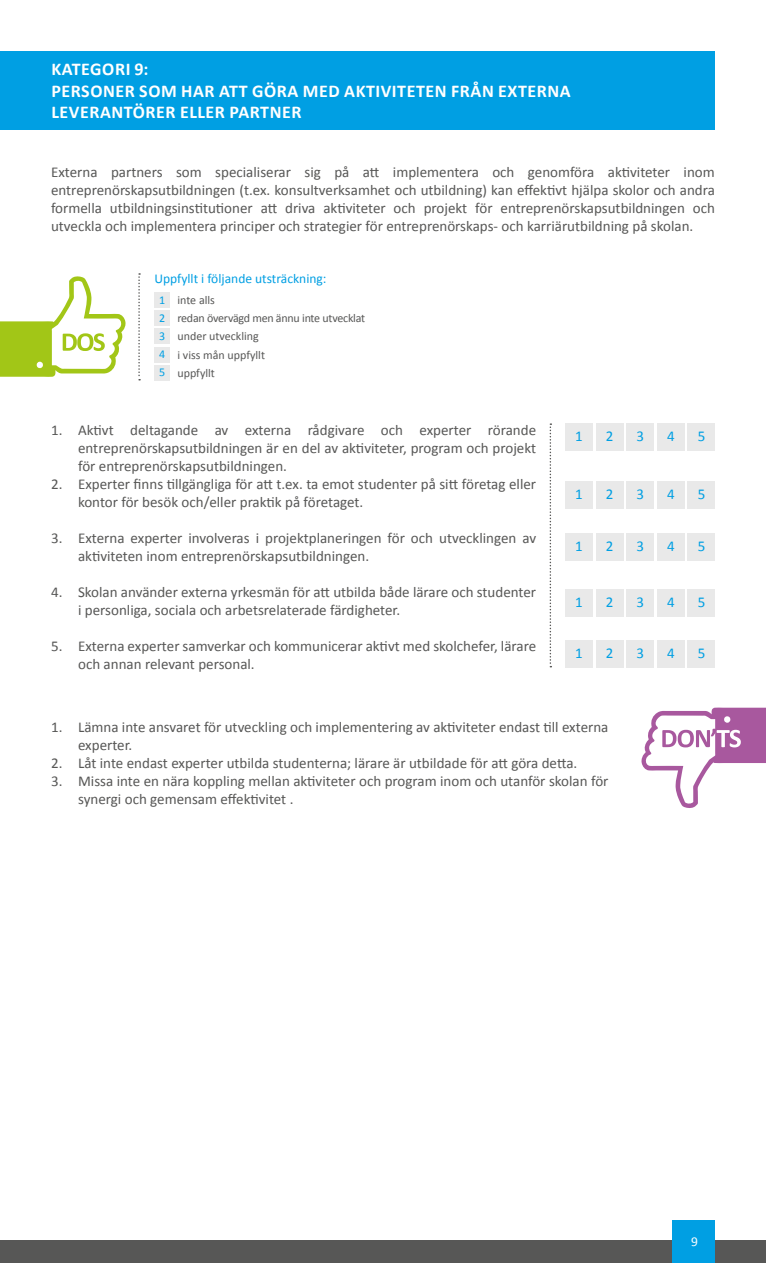
<style>
.page{position:relative;width:766px;height:1263px;background:#fff}
.page>*{position:absolute;margin:0;border:0;box-sizing:border-box;transform-origin:0 0}
.t1{font:700 18px/21.6px "Calibri";letter-spacing:.03em;color:#fff}
.t2{font:15px/18px "Calibri";color:#575756}
.t3{font:15px "Calibri";color:#009fe3}
.t4{font:13.5px "Calibri";color:#009fe3}
.t5{font:13.5px "Calibri";color:#fff}
.t6{font:12px/18px "Calibri";letter-spacing:-.02em;color:#575756}
.t7{font:12px/18.5px "Calibri";color:#575756}
.t8{font:12px "Calibri";color:#009fe3}
.s1{color:#009fe3}
</style>
<div class="page">
<div style="left:0;top:1240px;width:765px;height:23px;background:#575756"></div>
<div style="left:672px;top:1220px;width:42px;height:43px;background:#009fe3"></div>
<div style="left:0;top:51px;width:714px;height:79px;background:#009fe3"></div>
<svg style="left:0;top:276px;width:126px;height:101px"></svg>
<svg style="left:641px;top:707px;width:124px;height:101px"></svg>
<div style="left:687px;top:423px;width:27px;height:27px;background:#e9e9e9"></div>
<div style="left:657px;top:423px;width:27px;height:27px;background:#e9e9e9"></div>
<div style="left:626px;top:423px;width:27px;height:27px;background:#e9e9e9"></div>
<div style="left:596px;top:423px;width:27px;height:27px;background:#e9e9e9"></div>
<div style="left:565px;top:423px;width:28px;height:27px;background:#e9e9e9"></div>
<div style="left:687px;top:482px;width:27px;height:27px;background:#e9e9e9"></div>
<div style="left:657px;top:482px;width:27px;height:27px;background:#e9e9e9"></div>
<div style="left:626px;top:482px;width:27px;height:27px;background:#e9e9e9"></div>
<div style="left:596px;top:482px;width:27px;height:27px;background:#e9e9e9"></div>
<div style="left:565px;top:482px;width:28px;height:27px;background:#e9e9e9"></div>
<div style="left:687px;top:533px;width:27px;height:27px;background:#e9e9e9"></div>
<div style="left:657px;top:533px;width:27px;height:27px;background:#e9e9e9"></div>
<div style="left:626px;top:533px;width:27px;height:27px;background:#e9e9e9"></div>
<div style="left:596px;top:533px;width:27px;height:27px;background:#e9e9e9"></div>
<div style="left:565px;top:533px;width:28px;height:27px;background:#e9e9e9"></div>
<div style="left:687px;top:589px;width:27px;height:27px;background:#e9e9e9"></div>
<div style="left:657px;top:589px;width:27px;height:27px;background:#e9e9e9"></div>
<div style="left:626px;top:589px;width:27px;height:27px;background:#e9e9e9"></div>
<div style="left:596px;top:589px;width:27px;height:27px;background:#e9e9e9"></div>
<div style="left:565px;top:589px;width:28px;height:27px;background:#e9e9e9"></div>
<svg style="left:549px;top:423px;width:2px;height:244px"></svg>
<div style="left:687px;top:640px;width:27px;height:28px;background:#e9e9e9"></div>
<div style="left:657px;top:640px;width:27px;height:28px;background:#e9e9e9"></div>
<div style="left:626px;top:640px;width:27px;height:28px;background:#e9e9e9"></div>
<div style="left:596px;top:640px;width:27px;height:28px;background:#e9e9e9"></div>
<div style="left:565px;top:640px;width:28px;height:28px;background:#e9e9e9"></div>
<div style="left:154px;top:292px;width:16px;height:16px;background:#e9e9e9"></div>
<div style="left:154px;top:311px;width:16px;height:15px;background:#e9e9e9"></div>
<div style="left:154px;top:328px;width:16px;height:16px;background:#e9e9e9"></div>
<div style="left:154px;top:347px;width:16px;height:15px;background:#e9e9e9"></div>
<div style="left:154px;top:365px;width:16px;height:15px;background:#e9e9e9"></div>
<svg style="left:138px;top:273px;width:2px;height:107px"></svg>
<p class="t1" style="left:51px;top:58px;width:520px">KATEGORI 9:<br>PERSONER SOM HAR ATT GÖRA MED AKTIVITETEN FRÅN EXTERNA<br>LEVERANTÖRER ELLER PARTNER</p>
<p class="t2" style="left:51px;top:163px;width:665px;text-align:justify">Externa partners som specialiserar sig på att implementera och genomföra aktiviteter inom entreprenörskapsutbildningen (t.ex. konsultverksamhet och utbildning) kan effektivt hjälpa skolor och andra formella utbildningsinstitutioner att driva aktiviteter och projekt för entreprenörskapsutbildningen och utveckla och implementera principer och strategier för entreprenörskaps- och karriärutbildning på skolan.</p>
<p class="t4" style="left:154px;top:270px;width:173px">Uppfyllt i följande utsträckning:</p>
<p class="t6" style="left:159px;top:291px;width:207px;text-indent:18px">inte alls<br><span class="s1">2</span> redan övervägd men ännu inte utvecklat</p>
<p class="t8" style="left:159px;top:292px;width:8px">1</p>
<p class="t7" style="left:159px;top:327px;width:107px"><span class="s1">3</span> under utveckling<br><span class="s1">4</span> i viss mån uppfyllt<br><span class="s1">5</span> uppfyllt</p>
<p class="t2" style="left:78px;top:421px;width:459px;text-align:justify;text-indent:-27px">1. Aktivt deltagande av externa rådgivare och experter rörande entreprenörskapsutbildningen är en del av aktiviteter, program och projekt för entreprenörskapsutbildningen.</p>
<p class="t2" style="left:78px;top:475px;width:459px;text-indent:-27px">2. Experter finns tillgängliga för att t.ex. ta emot studenter på sitt företag eller kontor för besök och/eller praktik på företaget.</p>
<p class="t2" style="left:78px;top:529px;width:459px;text-indent:-27px">3. Externa experter involveras i projektplaneringen för och utvecklingen av aktiviteten inom entreprenörskapsutbildningen.</p>
<p class="t2" style="left:78px;top:583px;width:459px;text-indent:-27px">4. Skolan använder externa yrkesmän för att utbilda både lärare och studenter i personliga, sociala och arbetsrelaterade färdigheter.</p>
<p class="t2" style="left:78px;top:637px;width:459px;text-indent:-27px">5. Externa experter samverkar och kommunicerar aktivt med skolchefer, lärare och annan relevant personal.</p>
<p class="t3" style="left:575px;top:426px;width:9px">1</p>
<p class="t3" style="left:605px;top:426px;width:9px">2</p>
<p class="t3" style="left:636px;top:426px;width:9px">3</p>
<p class="t3" style="left:667px;top:426px;width:9px">4</p>
<p class="t3" style="left:697px;top:426px;width:9px">5</p>
<p class="t3" style="left:575px;top:485px;width:9px">1</p>
<p class="t3" style="left:605px;top:485px;width:9px">2</p>
<p class="t3" style="left:636px;top:485px;width:9px">3</p>
<p class="t3" style="left:667px;top:485px;width:9px">4</p>
<p class="t3" style="left:697px;top:485px;width:9px">5</p>
<p class="t3" style="left:575px;top:536px;width:9px">1</p>
<p class="t3" style="left:605px;top:536px;width:9px">2</p>
<p class="t3" style="left:636px;top:536px;width:9px">3</p>
<p class="t3" style="left:667px;top:536px;width:9px">4</p>
<p class="t3" style="left:697px;top:536px;width:9px">5</p>
<p class="t3" style="left:575px;top:592px;width:9px">1</p>
<p class="t3" style="left:605px;top:592px;width:9px">2</p>
<p class="t3" style="left:636px;top:592px;width:9px">3</p>
<p class="t3" style="left:667px;top:592px;width:9px">4</p>
<p class="t3" style="left:697px;top:592px;width:9px">5</p>
<p class="t3" style="left:575px;top:643px;width:9px">1</p>
<p class="t3" style="left:605px;top:643px;width:9px">2</p>
<p class="t3" style="left:636px;top:643px;width:9px">3</p>
<p class="t3" style="left:667px;top:643px;width:9px">4</p>
<p class="t3" style="left:697px;top:643px;width:9px">5</p>
<p class="t2" style="left:78px;top:718px;width:531px;text-indent:-27px">1. Lämna inte ansvaret för utveckling och implementering av aktiviteter endast till externa experter.</p>
<p class="t2" style="left:51px;top:754px;width:527px">2. Låt inte endast experter utbilda studenterna; lärare är utbildade för att göra detta.</p>
<p class="t2" style="left:78px;top:772px;width:531px;text-indent:-27px">3. Missa inte en nära koppling mellan aktiviteter och program inom och utanför skolan för synergi och gemensam effektivitet .</p>
<p class="t5" style="left:691px;top:1233px;width:8px">9</p>
</div>
